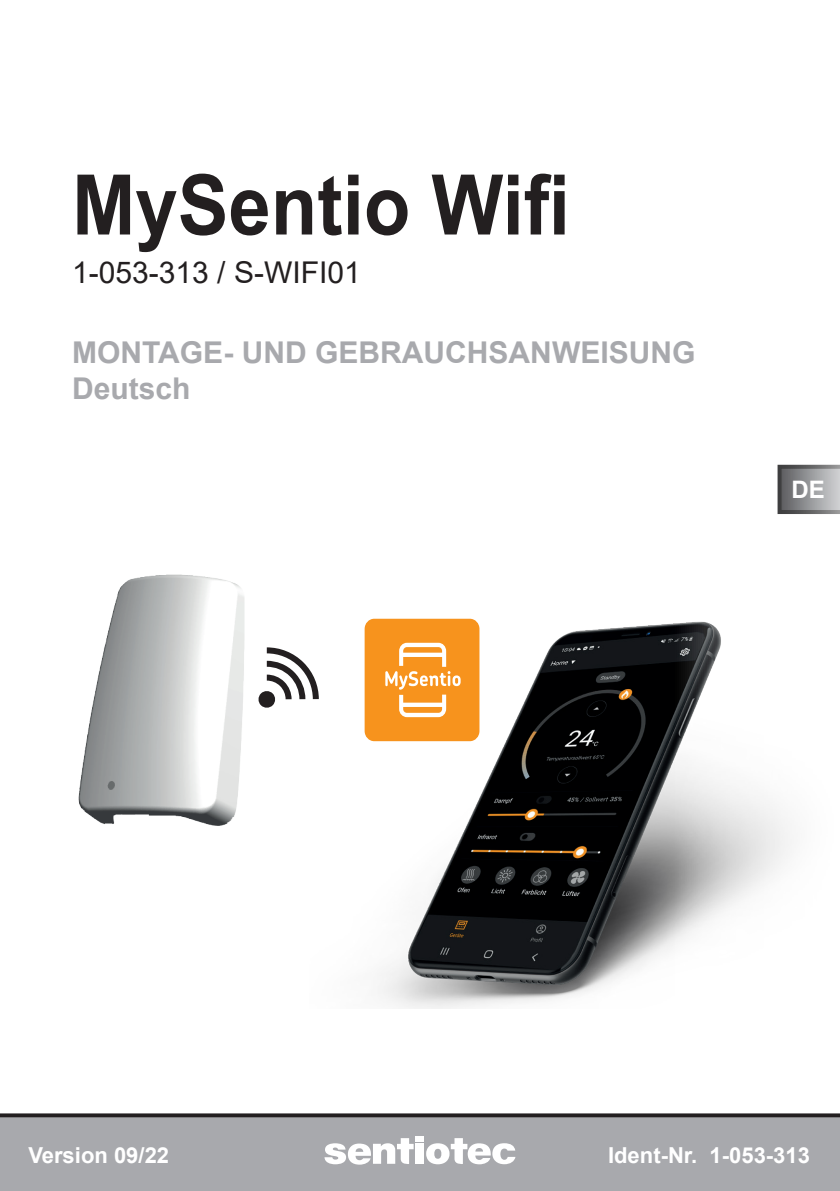
<style>
.page{position:relative;width:840px;height:1191px;background:#fff}
.page>*{position:absolute;margin:0;border:0;box-sizing:border-box;transform-origin:0 0}
.t1{font:700 83.6px "Arial";color:#231f20;scale:.91 1}
.t2{font:700 30px/36px "Arial";color:#a8a9ad}
.t3{font:30px "Arial";color:#231f20}
.t4{font:700 24px "Arial";color:#fff}
.t5{font:700 22px "Arial";color:#fff}
</style>
<div class="page">
<div style="left:0;top:1117px;width:839px;height:74px;background:#a8a9ad"></div>
<svg style="left:0;top:1113px;width:839px;height:4px;background:#3a3738"></svg>
<svg style="left:426px;top:1138px;width:89px;height:26px"></svg>
<div style="left:415px;top:1143px;width:9px;height:20px;background:#fff"></div>
<svg style="left:324px;top:1138px;width:89px;height:26px"></svg>
<div style="left:415px;top:1136px;width:9px;height:5px;background:#fff"></div>
<svg style="left:777px;top:465px;width:62px;height:49px;background:#8b8c8e"></svg>
<img style="left:318px;top:618px;width:474px;height:390px">
<div style="left:364px;top:619px;width:115px;height:122px;background:#f7931d;border-radius:10px"></div>
<svg style="left:385px;top:643px;width:75px;height:74px"></svg>
<img style="left:78px;top:574px;width:167px;height:252px">
<svg style="left:258px;top:647px;width:60px;height:61px"></svg>
<h1 class="t1" style="left:72px;top:146px;width:548px">MySentio Wifi</h1>
<p class="t3" style="left:72px;top:251px;width:290px">1-053-313 / S-WIFI01</p>
<p class="t2" style="left:72px;top:335px;width:624px">MONTAGE- UND GEBRAUCHSANWEISUNG<br>Deutsch</p>
<p class="t4" style="left:791px;top:472px;width:35px">DE</p>
<p class="t5" style="left:28px;top:1140px;width:142px">Version 09/22</p>
<p class="t5" style="left:607px;top:1140px;width:203px">Ident-Nr. 1-053-313</p>
</div>
